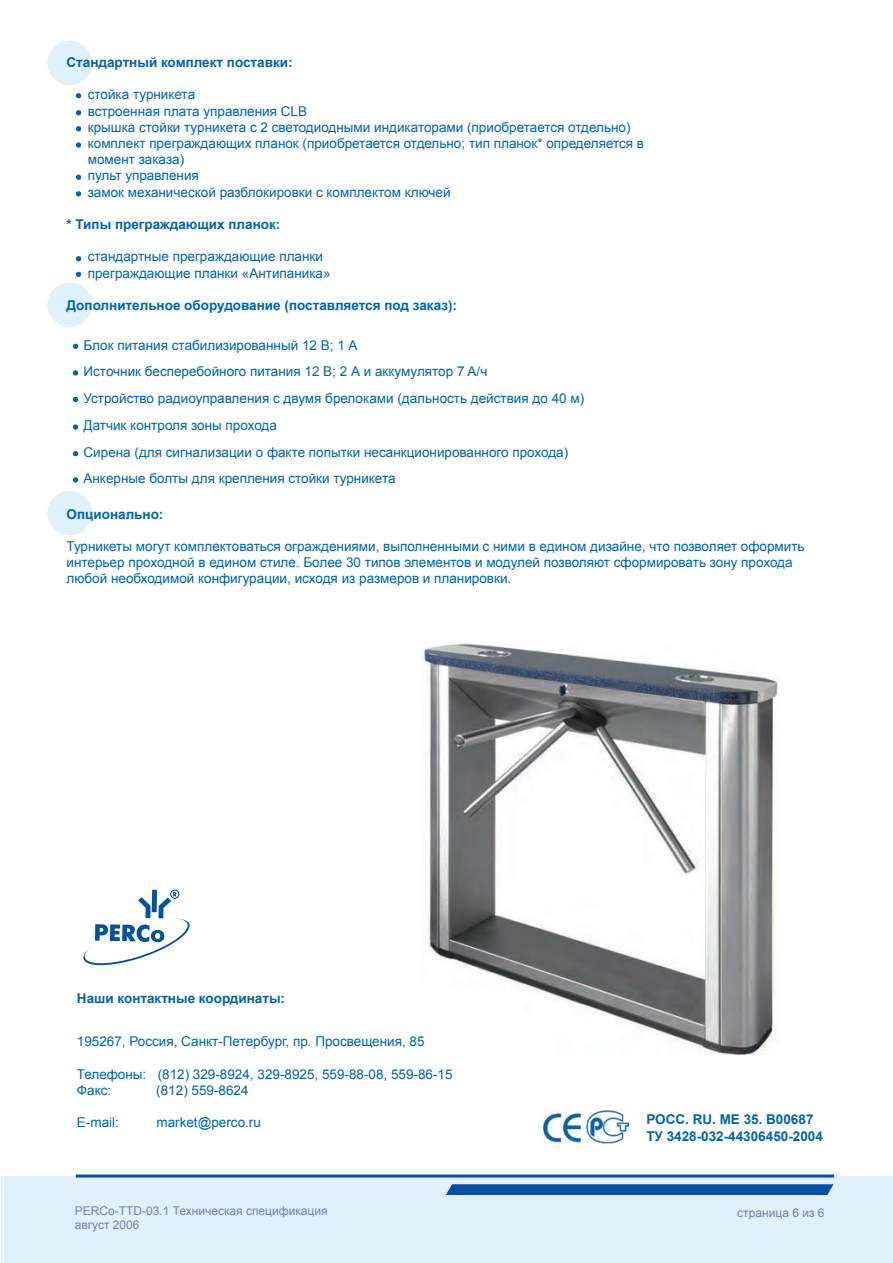
<style>
.page{position:relative;width:893px;height:1263px;background:#fff}
.page>*{position:absolute;margin:0;border:0;box-sizing:border-box;transform-origin:0 0}
.t1{font:13.5px/16.2px "Arial";color:#0162b0}
.t2{font:700 13.5px/16.2px "Arial";color:#0162b0}
.t3{font:12px/14.4px "Arial";color:#6f80bf}
</style>
<div class="page">
<div style="left:47px;top:41px;width:45px;height:44px;background:#dff1fa;border-radius:50%"></div>
<div style="left:47px;top:282px;width:45px;height:45px;background:#dff1fa;border-radius:50%"></div>
<div style="left:47px;top:491px;width:45px;height:44px;background:#dff1fa;border-radius:50%"></div>
<img style="left:421px;top:642px;width:357px;height:413px">
<div style="left:1px;top:1176px;width:892px;height:87px;background:#dff1fa"></div>
<hr style="left:76px;top:1174px;width:758px;height:3px;background:#0d4da1">
<svg style="left:446px;top:1184px;width:387px;height:11px"></svg>
<svg style="left:83px;top:890px;width:107px;height:76px"></svg>
<svg style="left:76px;top:93px;width:5px;height:5px"></svg>
<svg style="left:76px;top:110px;width:5px;height:5px"></svg>
<svg style="left:76px;top:126px;width:5px;height:5px"></svg>
<svg style="left:76px;top:142px;width:5px;height:6px"></svg>
<svg style="left:76px;top:175px;width:5px;height:5px"></svg>
<svg style="left:76px;top:191px;width:5px;height:5px"></svg>
<svg style="left:76px;top:256px;width:5px;height:5px"></svg>
<svg style="left:76px;top:272px;width:5px;height:5px"></svg>
<svg style="left:73px;top:344px;width:5px;height:5px"></svg>
<svg style="left:73px;top:370px;width:5px;height:5px"></svg>
<svg style="left:73px;top:397px;width:5px;height:5px"></svg>
<svg style="left:73px;top:424px;width:5px;height:6px"></svg>
<svg style="left:73px;top:451px;width:5px;height:5px"></svg>
<svg style="left:73px;top:477px;width:5px;height:5px"></svg>
<img style="left:587px;top:1110px;width:42px;height:34px">
<img style="left:542px;top:1109px;width:41px;height:36px">
<p class="t2" style="left:67px;top:55px;width:228px">Стандартный комплект поставки:</p>
<p class="t1" style="left:88px;top:87px;width:558px">стойка турникета<br>встроенная плата управления CLB<br>крышка стойки турникета с 2 светодиодными индикаторами (приобретается отдельно) комплект преграждающих планок (приобретается отдельно; тип планок* определяется в момент заказа)<br>пульт управления<br>замок механической разблокировки с комплектом ключей</p>
<p class="t2" style="left:67px;top:217px;width:215px">* Типы преграждающих планок:</p>
<p class="t1" style="left:88px;top:249px;width:244px">стандартные преграждающие планки преграждающие планки «Антипаника»</p>
<p class="t2" style="left:67px;top:298px;width:392px">Дополнительное оборудование (поставляется под заказ):</p>
<p class="t1" style="left:84px;top:332px;width:502px;line-height:26.7px">Блок питания стабилизированный 12 В; 1 А<br>Источник бесперебойного питания 12 В; 2 А и аккумулятор 7 A/ч<br>Устройство радиоуправления с двумя брелоками (дальность действия до 40 м)<br>Датчик контроля зоны прохода<br>Сирена (для сигнализации о факте попытки несанкционированного прохода)<br>Анкерные болты для крепления стойки турникета</p>
<p class="t2" style="left:67px;top:506px;width:98px">Опционально:</p>
<p class="t1" style="left:67px;top:538px;width:740px">Турникеты могут комплектоваться ограждениями, выполненными с ними в едином дизайне, что позволяет оформить интерьер проходной в едином стиле. Более 30 типов элементов и модулей позволяют сформировать зону прохода любой необходимой конфигурации, исходя из размеров и планировки.</p>
<p class="t2" style="left:77px;top:990px;width:210px">Наши контактные координаты:</p>
<p class="t1" style="left:77px;top:1033px;width:349px">195267, Россия, Санкт-Петербург, пр. Просвещения, 85</p>
<p class="t1" style="left:77px;top:1066px;width:377px">Телефоны: (812) 329-8924, 329-8925, 559-88-08, 559-86-15<br>Факс:</p>
<p class="t1" style="left:156px;top:1082px;width:94px">(812) 559-8624</p>
<p class="t1" style="left:77px;top:1114px;width:43px">E-mail:</p>
<p class="t1" style="left:156px;top:1114px;width:106px">market@perco.ru</p>
<p class="t2" style="left:646px;top:1112px;width:178px">РОСС. RU. МЕ 35. В00687<br>ТУ 3428-032-44306450-2004</p>
<p class="t3" style="left:75px;top:1203px;width:254px">PERCo-TTD-03.1 Техническая спецификация август 2006</p>
<p class="t3" style="left:737px;top:1206px;width:89px">страница из 6</p>
</div>
